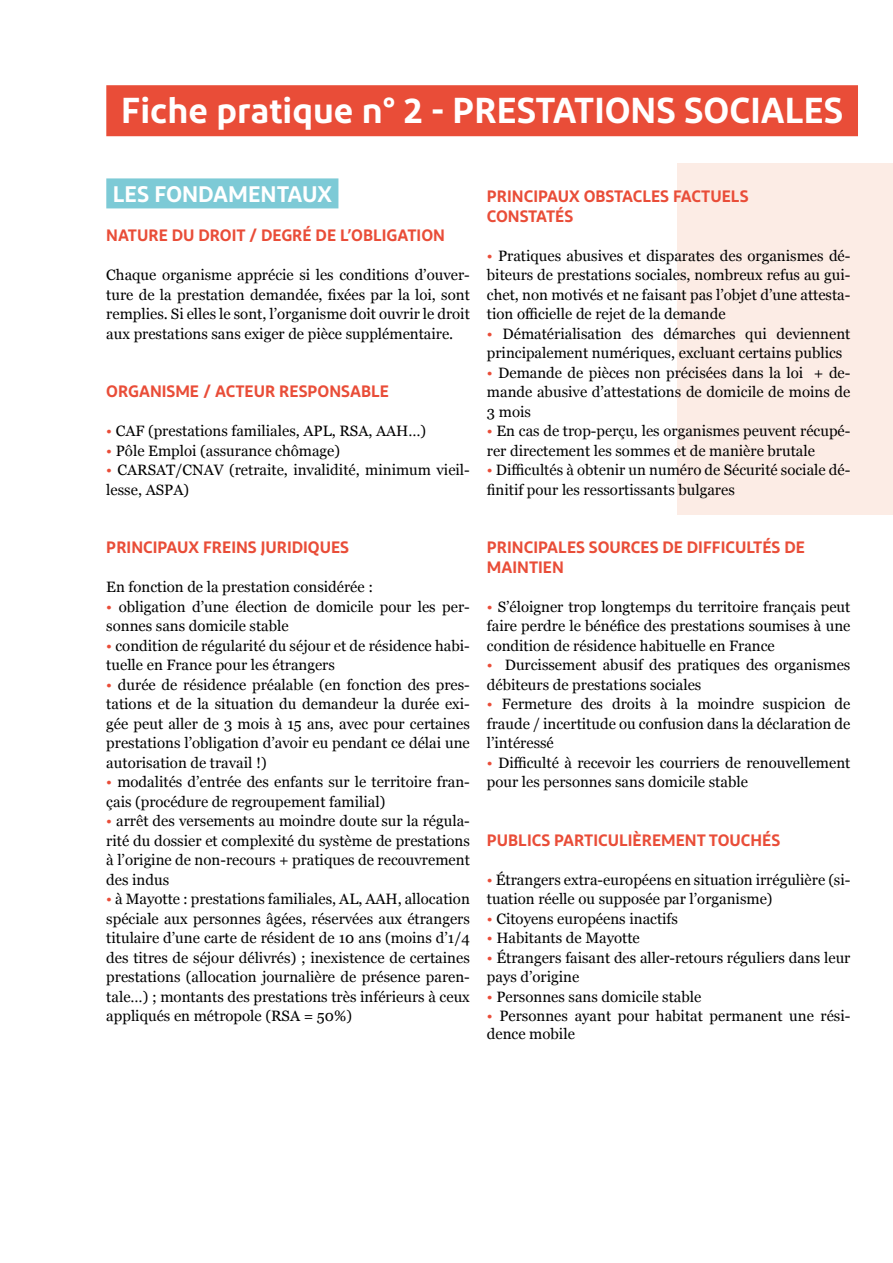
<style>
.page{position:relative;width:893px;height:1263px;background:#fff}
.page>*{position:absolute;margin:0;border:0;box-sizing:border-box;transform-origin:0 0}
.t1{font:600 36px "Diodrum";color:#fff}
.t2{font:600 22.5px "Diodrum";color:#fff}
.t3{font:600 16.5px/19.5px "Diodrum";color:#e94d38}
.t4{font:15px/19.5px "Georgia";color:#000}
.s1{color:#e94d38}
</style>
<div class="page">
<div style="left:677px;top:163px;width:216px;height:351px;background:#fcece5"></div>
<div style="left:106px;top:178px;width:232px;height:30px;background:#7dcad6"></div>
<div style="left:106px;top:85px;width:752px;height:51px;background:#e94d38"></div>
<h1 class="t1" style="left:121px;top:88px;width:723px">Fiche pratique n° 2 - PRESTATIONS SOCIALES</h1>
<h2 class="t2" style="left:113px;top:180px;width:221px">LES FONDAMENTAUX</h2>
<p class="t3" style="left:106px;top:225px;width:340px">NATURE DU DROIT / DEGRÉ DE L’OBLIGATION</p>
<p class="t4" style="left:106px;top:264px;width:365px;text-align:justify">Chaque organisme apprécie si les conditions d’ouver&shy;ture de la prestation demandée, fixées par la loi, sont remplies. Si elles le sont, l’organisme doit ouvrir le droit aux prestations sans exiger de pièce supplémentaire.</p>
<p class="t3" style="left:106px;top:381px;width:284px">ORGANISME / ACTEUR RESPONSABLE</p>
<p class="t4" style="left:106px;top:420px;width:321px"><span class="s1">•</span> CAF (prestations familiales, APL, RSA, AAH…)</p>
<p class="t4" style="left:106px;top:440px;width:235px"><span class="s1">•</span> Pôle Emploi (assurance chômage)</p>
<p class="t4" style="left:106px;top:459px;width:365px"><span class="s1">•</span> CARSAT/CNAV (retraite, invalidité, minimum vieil&shy;lesse, ASPA)</p>
<p class="t3" style="left:106px;top:537px;width:244px">PRINCIPAUX FREINS JURIDIQUES</p>
<p class="t4" style="left:106px;top:576px;width:268px">En fonction de la prestation considérée :</p>
<p class="t4" style="left:106px;top:596px;width:365px"><span class="s1">•</span> obligation d’une élection de domicile pour les per&shy;sonnes sans domicile stable</p>
<p class="t4" style="left:106px;top:635px;width:365px"><span class="s1">•</span> condition de régularité du séjour et de résidence habi&shy;tuelle en France pour les étrangers</p>
<p class="t4" style="left:106px;top:674px;width:365px;text-align:justify"><span class="s1">•</span> durée de résidence préalable (en fonction des pres&shy;tations et de la situation du demandeur la durée exi&shy;gée peut aller de 3 mois à 15 ans, avec pour certaines prestations l’obligation d’avoir eu pendant ce délai une autorisation de travail !)</p>
<p class="t4" style="left:106px;top:771px;width:365px"><span class="s1">•</span> modalités d’entrée des enfants sur le territoire fran&shy;çais (procédure de regroupement familial)</p>
<p class="t4" style="left:106px;top:810px;width:365px;text-align:justify"><span class="s1">•</span> arrêt des versements au moindre doute sur la régula&shy;rité du dossier et complexité du système de prestations à l’origine de non-recours + pratiques de recouvrement des indus</p>
<p class="t4" style="left:106px;top:888px;width:365px;text-align:justify"><span class="s1">•</span> à Mayotte : prestations familiales, AL, AAH, allocation spéciale aux personnes âgées, réservées aux étrangers titulaire d’une carte de résident de 10 ans (moins d’1/4 des titres de séjour délivrés) ; inexistence de certaines prestations (allocation journalière de présence paren&shy;tale…) ; montants des prestations très inférieurs à ceux appliqués en métropole (RSA = 50%)</p>
<p class="t3" style="left:487px;top:186px;width:263px">PRINCIPAUX OBSTACLES FACTUELS<br>CONSTATÉS</p>
<p class="t4" style="left:487px;top:245px;width:365px;text-align:justify"><span class="s1">•</span> Pratiques abusives et disparates des organismes dé&shy;biteurs de prestations sociales, nombreux refus au gui&shy;chet, non motivés et ne faisant pas l’objet d’une attesta&shy;tion officielle de rejet de la demande</p>
<p class="t4" style="left:487px;top:323px;width:365px"><span class="s1">•</span> Dématérialisation des démarches qui deviennent principalement numériques, excluant certains publics</p>
<p class="t4" style="left:487px;top:362px;width:365px;text-align:justify"><span class="s1">•</span> Demande de pièces non précisées dans la loi + de&shy;mande abusive d’attestations de domicile de moins de 3 mois</p>
<p class="t4" style="left:487px;top:420px;width:365px"><span class="s1">•</span> En cas de trop-perçu, les organismes peuvent récupé&shy;rer directement les sommes et de manière brutale</p>
<p class="t4" style="left:487px;top:459px;width:365px"><span class="s1">•</span> Difficultés à obtenir un numéro de Sécurité sociale dé&shy;finitif pour les ressortissants bulgares</p>
<p class="t3" style="left:487px;top:537px;width:319px">PRINCIPALES SOURCES DE DIFFICULTÉS DE<br>MAINTIEN</p>
<p class="t4" style="left:487px;top:596px;width:365px;text-align:justify"><span class="s1">•</span> S’éloigner trop longtemps du territoire français peut faire perdre le bénéfice des prestations soumises à une condition de résidence habituelle en France</p>
<p class="t4" style="left:487px;top:654px;width:365px"><span class="s1">•</span> Durcissement abusif des pratiques des organismes débiteurs de prestations sociales</p>
<p class="t4" style="left:487px;top:693px;width:365px;text-align:justify"><span class="s1">•</span> Fermeture des droits à la moindre suspicion de fraude / incertitude ou confusion dans la déclaration de l’intéressé</p>
<p class="t4" style="left:487px;top:752px;width:365px"><span class="s1">•</span> Difficulté à recevoir les courriers de renouvellement pour les personnes sans domicile stable</p>
<p class="t3" style="left:487px;top:830px;width:295px">PUBLICS PARTICULIÈREMENT TOUCHÉS</p>
<p class="t4" style="left:487px;top:869px;width:365px"><span class="s1">•</span> Étrangers extra-européens en situation irrégulière (si&shy;tuation réelle ou supposée par l’organisme)</p>
<p class="t4" style="left:487px;top:908px;width:193px"><span class="s1">•</span> Citoyens européens inactifs</p>
<p class="t4" style="left:487px;top:927px;width:154px"><span class="s1">•</span> Habitants de Mayotte</p>
<p class="t4" style="left:487px;top:947px;width:365px"><span class="s1">•</span> Étrangers faisant des aller-retours réguliers dans leur pays d’origine</p>
<p class="t4" style="left:487px;top:986px;width:216px"><span class="s1">•</span> Personnes sans domicile stable</p>
<p class="t4" style="left:487px;top:1006px;width:365px;line-height:18px"><span class="s1">•</span> Personnes ayant pour habitat permanent une rési&shy;dence mobile</p>
</div>
